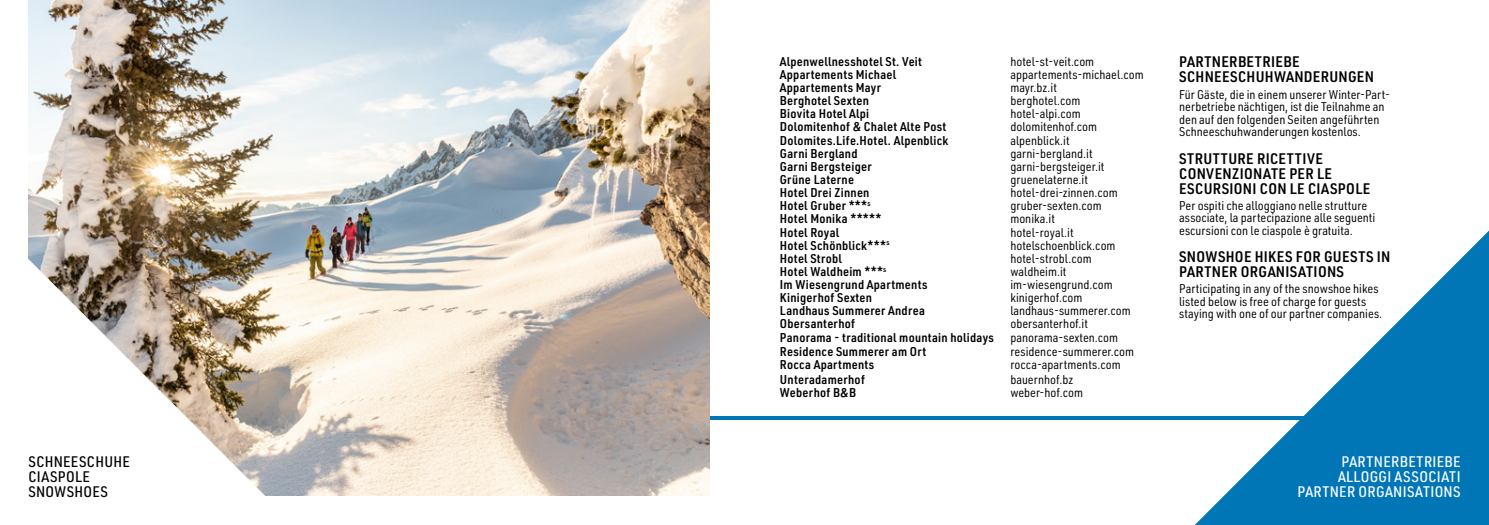
<style>
.page{position:relative;width:1489px;height:525px;background:#fff}
.page>*{position:absolute;margin:0;border:0;box-sizing:border-box;transform-origin:0 0}
.t1{font:600 15px/15px "URWDIN Semi Cond";letter-spacing:.02em;color:#000}
.t2{font:500 15px/15px "URWDIN Semi Cond";letter-spacing:.02em;color:#fff;text-align:right}
.t3{font:500 15px/15px "URWDIN Semi Cond";letter-spacing:.02em;color:#000}
.t4{font:12.5px/12.5px "URWDIN Semi Cond";color:#000}
.t5{font:600 12.5px "URWDIN Semi Cond";letter-spacing:.02em;color:#000}
</style>
<div class="page">
<hr style="left:0;top:416px;width:1488px;height:4px;background:#0076b6">
<svg style="left:1196px;top:231px;width:292px;height:293px;fill:#0076b6"></svg>
<img style="left:28px;top:0;width:681px;height:495px">
<img style="left:0;top:230px;width:294px;height:266px">
<p class="t3" style="left:28px;top:453px;width:103px">SCHNEESCHUHE<br>CIASPOLE<br>SNOWSHOES</p>
<p class="t5" style="left:780px;top:53px;width:144px">Alpenwellnesshotel St. Veit</p>
<p class="t4" style="left:1010px;top:55px;width:85px">hotel-st-veit.com</p>
<p class="t5" style="left:780px;top:66px;width:118px">Appartements Michael</p>
<p class="t4" style="left:1010px;top:68px;width:135px">appartements-michael.com</p>
<p class="t5" style="left:780px;top:79px;width:103px">Appartements Mayr</p>
<p class="t4" style="left:1010px;top:81px;width:48px">mayr.bz.it</p>
<p class="t5" style="left:780px;top:92px;width:90px">Berghotel Sexten</p>
<p class="t4" style="left:1010px;top:94px;width:72px">berghotel.com</p>
<p class="t5" style="left:780px;top:105px;width:91px">Biovita Hotel Alpi</p>
<p class="t4" style="left:1010px;top:107px;width:72px">hotel-alpi.com</p>
<p class="t5" style="left:780px;top:118px;width:168px">Dolomitenhof &amp; Chalet Alte Post</p>
<p class="t4" style="left:1010px;top:120px;width:88px">dolomitenhof.com</p>
<p class="t5" style="left:780px;top:131px;width:170px">Dolomites.Life.Hotel. Alpenblick</p>
<p class="t4" style="left:1010px;top:133px;width:61px">alpenblick.it</p>
<p class="t5" style="left:780px;top:145px;width:79px">Garni Bergland</p>
<p class="t4" style="left:1010px;top:146px;width:84px">garni-bergland.it</p>
<p class="t5" style="left:780px;top:158px;width:93px">Garni Bergsteiger</p>
<p class="t4" style="left:1010px;top:160px;width:96px">garni-bergsteiger.it</p>
<p class="t5" style="left:780px;top:171px;width:76px">Grüne Laterne</p>
<p class="t4" style="left:1010px;top:173px;width:79px">gruenelaterne.it</p>
<p class="t5" style="left:780px;top:184px;width:91px">Hotel Drei Zinnen</p>
<p class="t4" style="left:1010px;top:186px;width:109px">hotel-drei-zinnen.com</p>
<p class="t5" style="left:780px;top:197px;width:92px">Hotel Gruber ***<sup>s</sup></p>
<p class="t4" style="left:1010px;top:199px;width:93px">gruber-sexten.com</p>
<p class="t5" style="left:780px;top:210px;width:103px">Hotel Monika *****</p>
<p class="t4" style="left:1010px;top:212px;width:46px">monika.it</p>
<p class="t5" style="left:780px;top:223px;width:61px">Hotel Royal</p>
<p class="t4" style="left:1010px;top:225px;width:65px">hotel-royal.it</p>
<p class="t5" style="left:780px;top:236px;width:111px">Hotel Schönblick***<sup>s</sup></p>
<p class="t4" style="left:1010px;top:238px;width:107px">hotelschoenblick.com</p>
<p class="t5" style="left:780px;top:250px;width:63px">Hotel Strobl</p>
<p class="t4" style="left:1010px;top:251px;width:83px">hotel-strobl.com</p>
<p class="t5" style="left:780px;top:263px;width:108px">Hotel Waldheim ***<sup>s</sup></p>
<p class="t4" style="left:1010px;top:265px;width:58px">waldheim.it</p>
<p class="t5" style="left:780px;top:276px;width:149px">Im Wiesengrund Apartments</p>
<p class="t4" style="left:1010px;top:278px;width:104px">im-wiesengrund.com</p>
<p class="t5" style="left:780px;top:289px;width:94px">Kinigerhof Sexten</p>
<p class="t4" style="left:1010px;top:291px;width:74px">kinigerhof.com</p>
<p class="t5" style="left:780px;top:302px;width:146px">Landhaus Summerer Andrea</p>
<p class="t4" style="left:1010px;top:304px;width:122px">landhaus-summerer.com</p>
<p class="t5" style="left:780px;top:315px;width:77px">Obersanterhof</p>
<p class="t4" style="left:1010px;top:317px;width:79px">obersanterhof.it</p>
<p class="t5" style="left:780px;top:328px;width:215px">Panorama - traditional mountain holidays</p>
<p class="t4" style="left:1010px;top:330px;width:109px">panorama-sexten.com</p>
<p class="t5" style="left:780px;top:343px;width:148px">Residence Summerer am Ort</p>
<p class="t4" style="left:1010px;top:345px;width:125px">residence-summerer.com</p>
<p class="t5" style="left:780px;top:356px;width:96px">Rocca Apartments</p>
<p class="t4" style="left:1010px;top:358px;width:112px">rocca-apartments.com</p>
<p class="t5" style="left:780px;top:370px;width:86px">Unteradamerhof</p>
<p class="t4" style="left:1010px;top:372px;width:65px">bauernhof.bz</p>
<p class="t5" style="left:780px;top:383px;width:78px">Weberhof B&amp;B</p>
<p class="t4" style="left:1010px;top:385px;width:74px">weber-hof.com</p>
<p class="t1" style="left:1179px;top:54px;width:196px">PARTNERBETRIEBE<br>SCHNEESCHUHWANDERUNGEN</p>
<p class="t4" style="left:1179px;top:87px;width:212px">Für Gäste, die in einem unserer Winter-Part&shy;nerbetriebe nächtigen, ist die Teilnahme an den auf den folgenden Seiten angeführten Schneeschuhwanderungen kostenlos.</p>
<p class="t1" style="left:1179px;top:150px;width:192px">STRUTTURE RICETTIVE<br>CONVENZIONATE PER LE<br>ESCURSIONI CON LE CIASPOLE</p>
<p class="t4" style="left:1179px;top:198px;width:198px">Per ospiti che alloggiano nelle strutture associate, la partecipazione alle seguenti escursioni con le ciaspole è gratuita.</p>
<p class="t1" style="left:1179px;top:249px;width:213px">SNOWSHOE HIKES FOR GUESTS IN<br>PARTNER ORGANISATIONS</p>
<p class="t4" style="left:1179px;top:282px;width:205px">Participating in any of the snowshoe hikes listed below is free of charge for guests staying with one of our partner companies.</p>
<p class="t2" style="left:1297px;top:453px;width:165px">PARTNERBETRIEBE<br>ALLOGGI ASSOCIATI<br>PARTNER ORGANISATIONS</p>
</div>
